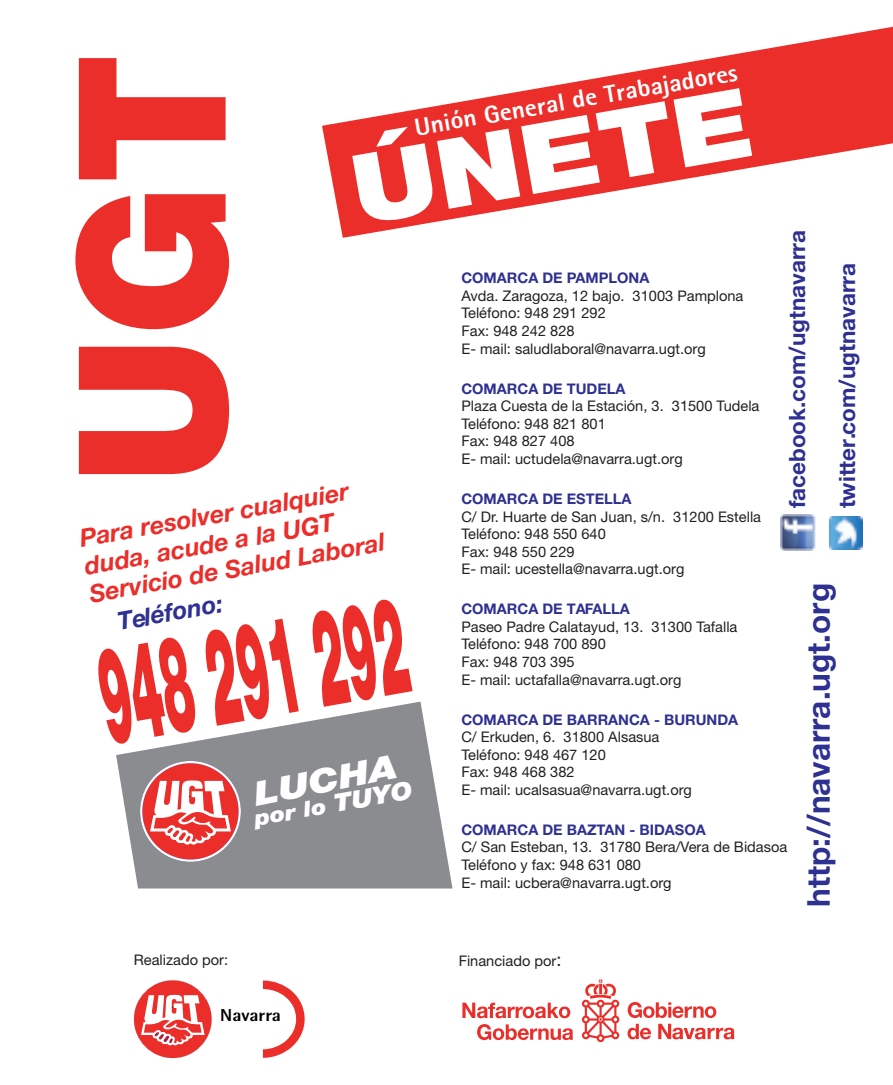
<style>
.page{position:relative;width:893px;height:1085px;background:#fff}
.page>*{position:absolute;margin:0;border:0;box-sizing:border-box;transform-origin:0 0}
.t1{font:900 205.42px "Helvetica Neue";color:#eb2e2a;scale:.95 1}
.t2{font:900 135px "Helvetica Neue";color:#eb2e2a;scale:.34 1}
.t3{font:900 96.3px "Helvetica Neue";color:#fff;scale:1.17 1}
.t4{font:italic 900 33.3px "Helvetica Neue";color:#fff;scale:1.22 1}
.t5{font:700 31.5px "Helvetica Neue";color:#2e3092}
.t6{font:italic 700 24.75px/28.1px "Helvetica Neue";color:#eb2e2a}
.t7{font:italic 700 24.75px "Helvetica Neue";color:#2e3092}
.t8{font:800 24.53px "Rotis Sans Serif";color:#fff;scale:1.05 1}
.t9{font:700 22.5px "Helvetica Neue";color:#2e3092}
.t10{font:italic 900 21.6px "Helvetica Neue";color:#fff;scale:1.12 1}
.t11{font:800 17.32px "Rotis Semi Sans";color:#000001;scale:1.04 1}
.t12{font:14.62px/17.6px "Helvetica Neue";color:#231f20}
.t13{font:700 14.62px "Helvetica Neue";color:#2e3092}
.s1{font-size:24.75px}
.s2{font-size:18px}
</style>
<div class="page">
<svg style="left:116px;top:701px;width:336px;height:187px;fill:#8a8c8f"></svg>
<svg style="left:322px;top:27px;width:571px;height:211px;fill:#eb2e2a"></svg>
<svg style="left:263px;top:980px;width:42px;height:77px"></svg>
<svg style="left:134px;top:980px;width:78px;height:77px"></svg>
<svg style="left:140px;top:760px;width:101px;height:101px"></svg>
<img style="left:780px;top:514px;width:36px;height:36px">
<img style="left:830px;top:516px;width:32px;height:33px">
<svg style="left:582px;top:979px;width:37px;height:62px"></svg>
<svg style="left:628px;top:1002px;width:88px;height:15px"></svg>
<svg style="left:627px;top:1023px;width:24px;height:16px"></svg>
<svg style="left:658px;top:1023px;width:76px;height:16px"></svg>
<svg style="left:462px;top:1002px;width:111px;height:37px"></svg>
<h1 class="t1" style="left:30px;top:484px;width:455px;rotate:-90deg">UGT</h1>
<h3 class="t8" style="left:412px;top:113px;width:313px;rotate:-10deg">Unión General de Trabajadores</h3>
<h3 class="t3" style="left:342px;top:134px;width:348px;rotate:-10deg">ÚNETE</h3>
<h3 class="t9" style="left:783px;top:508px;width:280px;rotate:-90deg">facebook.com/ugtnavarra</h3>
<h3 class="t9" style="left:833px;top:508px;width:247px;rotate:-90deg">twitter.com/ugtnavarra</h3>
<p class="t13" style="left:461px;top:269px;width:189px">COMARCA DE PAMPLONA</p>
<p class="t12" style="left:461px;top:286px;width:284px">Avda. Zaragoza, 12 bajo. 31003 Pamplona<br>Teléfono: 948 291 292<br>Fax: 948 242 828<br>E- mail: saludlaboral@navarra.ugt.org</p>
<p class="t13" style="left:461px;top:379px;width:166px">COMARCA DE TUDELA</p>
<p class="t12" style="left:461px;top:397px;width:299px">Plaza Cuesta de la Estación, 3. 31500 Tudela<br>Teléfono: 948 821 801<br>Fax: 948 827 408<br>E- mail: uctudela@navarra.ugt.org</p>
<p class="t13" style="left:461px;top:489px;width:172px">COMARCA DE ESTELLA</p>
<p class="t12" style="left:461px;top:507px;width:301px">C/ Dr. Huarte de San Juan, s/n. 31200 Estella<br>Teléfono: 948 550 640<br>Fax: 948 550 229<br>E- mail: ucestella@navarra.ugt.org</p>
<p class="t13" style="left:461px;top:600px;width:170px">COMARCA DE TAFALLA</p>
<p class="t12" style="left:461px;top:617px;width:278px">Paseo Padre Calatayud, 13. 31300 Tafalla<br>Teléfono: 948 700 890<br>Fax: 948 703 395<br>E- mail: uctafalla@navarra.ugt.org</p>
<p class="t13" style="left:461px;top:710px;width:278px">COMARCA DE BARRANCA - BURUNDA</p>
<p class="t12" style="left:461px;top:727px;width:232px">C/ Erkuden, 6. 31800 Alsasua<br>Teléfono: 948 467 120<br>Fax: 948 468 382<br>E- mail: ucalsasua@navarra.ugt.org</p>
<p class="t13" style="left:461px;top:820px;width:246px">COMARCA DE BAZTAN - BIDASOA</p>
<p class="t12" style="left:461px;top:838px;width:327px">C/ San Esteban, 13. 31780 Bera/Vera de Bidasoa<br>Teléfono y fax: 948 631 080<br>E- mail: ucbera@navarra.ugt.org</p>
<h3 class="t6" style="left:77px;top:524px;width:301px;rotate:-10deg">Para resolver cualquier duda, acude a la UGT<br>Servicio de Salud Laboral</h3>
<h3 class="t7" style="left:115px;top:606px;width:108px;rotate:-10deg">Teléfono:</h3>
<h3 class="t5" style="left:799px;top:906px;width:325px;rotate:-90deg">http://navarra.ugt.org</h3>
<h2 class="t2" style="left:86px;top:618px;width:914px;rotate:-10deg">948 291 292</h2>
<h3 class="t4" style="left:250px;top:773px;width:121px;rotate:-11deg">LUCHA</h3>
<h3 class="t10" style="left:252px;top:805px;width:145px;rotate:-10deg">por lo <span class="s1">TUYO</span></h3>
<p class="t12" style="left:134px;top:950px;width:96px">Realizado por:</p>
<p class="t11" style="left:220px;top:1003px;width:60px">Navarra</p>
<p class="t12" style="left:459px;top:951px;width:104px">Financiado por<span class="s2">:</span></p>
</div>
